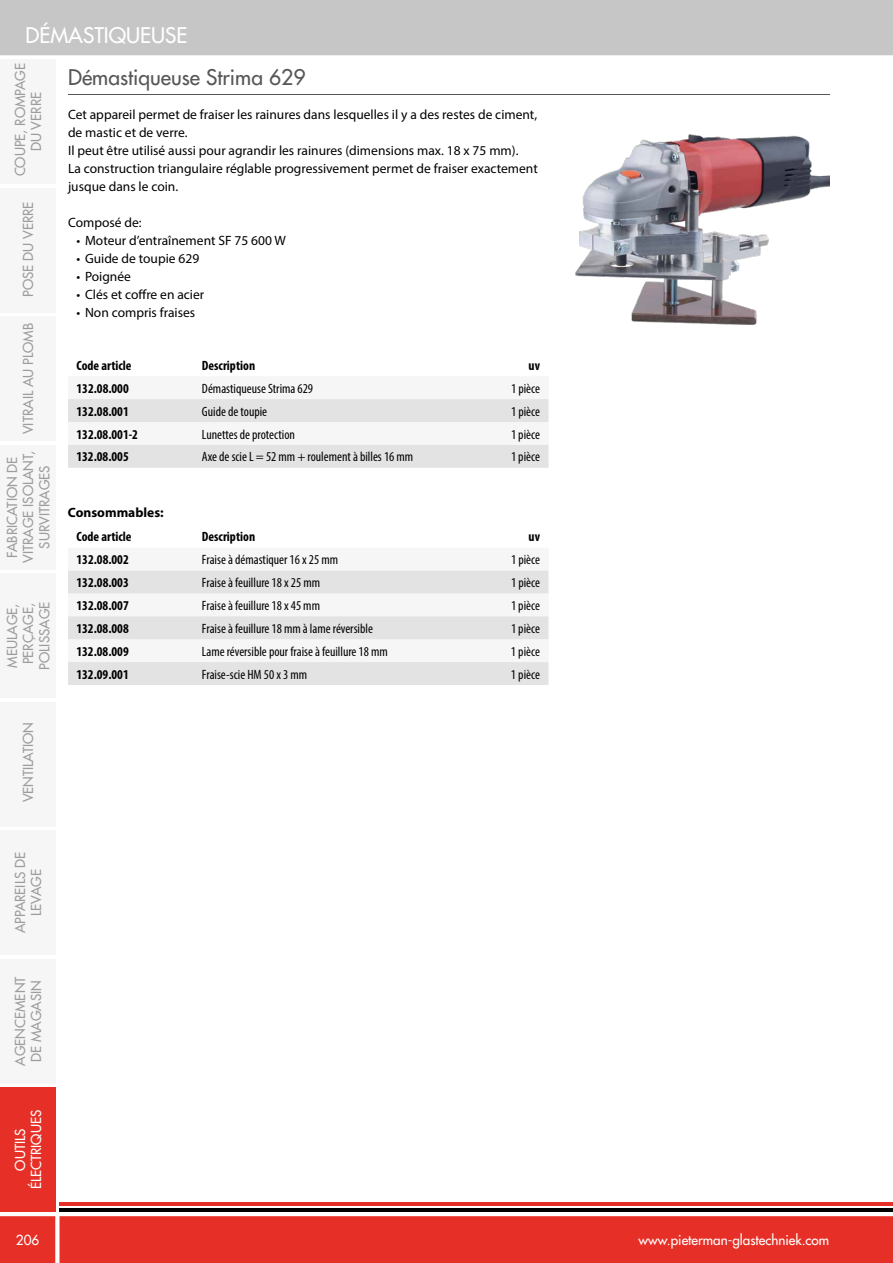
<style>
.page{position:relative;width:893px;height:1263px;background:#fff}
.page>*{position:absolute;margin:0;border:0;box-sizing:border-box;transform-origin:0 0}
.t1{font:500 21px "Futura Std";color:#575756}
.t2{font:500 21px "Futura Std";color:#fff}
.t3{font:13.5px/18px "Myriad Pro";color:#000}
.t4{font:condensed 13.5px "Myriad Pro";color:#000}
.t5{font:500 13.5px/16.2px "Futura Std";color:#9d9d9c;text-align:center}
.t6{font:700 condensed 13.5px "Myriad Pro";color:#000}
.t7{font:500 13.5px/16.2px "Futura Std";color:#fff;text-align:center}
.t8{font:700 13.5px "Myriad Pro";color:#000}
</style>
<div class="page">
<div style="left:0;top:0;width:893px;height:55px;background:#c6c6c6"></div>
<div style="left:0;top:60px;width:55px;height:124px;background:#f6f6f6"></div>
<div style="left:0;top:188px;width:55px;height:124px;background:#f6f6f6"></div>
<div style="left:0;top:317px;width:55px;height:124px;background:#f6f6f6"></div>
<div style="left:0;top:445px;width:55px;height:124px;background:#f6f6f6"></div>
<div style="left:0;top:573px;width:55px;height:125px;background:#f6f6f6"></div>
<div style="left:0;top:702px;width:55px;height:124px;background:#f6f6f6"></div>
<div style="left:0;top:830px;width:55px;height:125px;background:#f6f6f6"></div>
<div style="left:0;top:959px;width:55px;height:124px;background:#f6f6f6"></div>
<div style="left:0;top:1087px;width:55px;height:125px;background:#e63027"></div>
<svg style="left:0;top:1202px;width:893px;height:61px;background:#e8463e"></svg>
<hr style="left:60px;top:1208px;width:833px;height:4px;background:#000">
<hr style="left:68px;top:94px;width:761px;height:1px;background:#575756">
<svg style="left:68px;top:399px;width:481px;height:69px"></svg>
<svg style="left:68px;top:570px;width:481px;height:115px;fill:#e3e3e3"></svg>
<img style="left:575px;top:134px;width:254px;height:191px">
<h1 class="t2" style="left:26px;top:22px;width:163px">DÉMASTIQUEUSE</h1>
<h1 class="t1" style="left:68px;top:64px;width:239px">Démastiqueuse Strima 629</h1>
<p class="t3" style="left:68px;top:105px;width:471px">Cet appareil permet de fraiser les rainures dans lesquelles il y a des restes de ciment, de mastic et de verre.<br>Il peut être utilisé aussi pour agrandir les rainures (dimensions max. 18 x 75 mm).<br>La construction triangulaire réglable progressivement permet de fraiser exactement jusque dans le coin.</p>
<p class="t3" style="left:68px;top:213px;width:75px">Composé de:</p>
<p class="t3" style="left:77px;top:231px;width:211px">• Moteur d’entraînement SF 75 600 W</p>
<p class="t3" style="left:77px;top:249px;width:124px">• Guide de toupie 629</p>
<p class="t3" style="left:77px;top:267px;width:56px">• Poignée</p>
<p class="t3" style="left:77px;top:285px;width:129px">• Clés et coffre en acier</p>
<p class="t3" style="left:77px;top:303px;width:120px">• Non compris fraises</p>
<p class="t5" style="left:12px;top:176px;width:115px;rotate:-90deg">COUPE, ROMPAGE<br>DU VERRE</p>
<p class="t5" style="left:20px;top:297px;width:97px;rotate:-90deg">POSE DU VERRE</p>
<p class="t5" style="left:20px;top:434px;width:113px;rotate:-90deg">VITRAIL AU PLOMB</p>
<p class="t6" style="left:77px;top:357px;width:57px">Code article</p>
<p class="t6" style="left:202px;top:357px;width:55px">Description</p>
<p class="t6" style="left:529px;top:357px;width:13px">uv</p>
<p class="t6" style="left:77px;top:380px;width:54px">132.08.000</p>
<p class="t4" style="left:202px;top:380px;width:113px">Démastiqueuse Strima 629</p>
<p class="t4" style="left:511px;top:380px;width:30px">1 pièce</p>
<p class="t6" style="left:77px;top:403px;width:54px">132.08.001</p>
<p class="t4" style="left:202px;top:403px;width:67px">Guide de toupie</p>
<p class="t4" style="left:511px;top:403px;width:30px">1 pièce</p>
<p class="t6" style="left:76px;top:426px;width:63px">132.08.001-2</p>
<p class="t4" style="left:202px;top:426px;width:95px">Lunettes de protection</p>
<p class="t4" style="left:511px;top:426px;width:30px">1 pièce</p>
<p class="t6" style="left:76px;top:448px;width:54px">132.08.005</p>
<p class="t4" style="left:202px;top:449px;width:213px">Axe de scie L = 52 mm + roulement à billes 16 mm</p>
<p class="t4" style="left:511px;top:449px;width:30px">1 pièce</p>
<p class="t5" style="left:4px;top:563px;width:113px;rotate:-90deg">FABRICATION DE<br>VITRAGE ISOLANT,<br>SURVITRAGES</p>
<p class="t8" style="left:68px;top:504px;width:97px">Consommables:</p>
<p class="t6" style="left:77px;top:528px;width:57px">Code article</p>
<p class="t6" style="left:202px;top:528px;width:55px">Description</p>
<p class="t6" style="left:529px;top:528px;width:13px">uv</p>
<p class="t6" style="left:77px;top:551px;width:54px">132.08.002</p>
<p class="t4" style="left:202px;top:551px;width:138px">Fraise à démastiquer 16 x 25 mm</p>
<p class="t4" style="left:511px;top:551px;width:30px">1 pièce</p>
<p class="t6" style="left:77px;top:574px;width:54px">132.08.003</p>
<p class="t4" style="left:202px;top:574px;width:120px">Fraise à feuillure 18 x 25 mm</p>
<p class="t4" style="left:511px;top:574px;width:30px">1 pièce</p>
<p class="t6" style="left:76px;top:597px;width:54px">132.08.007</p>
<p class="t4" style="left:202px;top:597px;width:120px">Fraise à feuillure 18 x 45 mm</p>
<p class="t4" style="left:511px;top:597px;width:30px">1 pièce</p>
<p class="t6" style="left:76px;top:620px;width:54px">132.08.008</p>
<p class="t4" style="left:202px;top:620px;width:172px">Fraise à feuillure 18 mm à lame réversible</p>
<p class="t4" style="left:511px;top:620px;width:30px">1 pièce</p>
<p class="t6" style="left:76px;top:643px;width:54px">132.08.009</p>
<p class="t4" style="left:202px;top:643px;width:187px">Lame réversible pour fraise à feuillure 18 mm</p>
<p class="t4" style="left:511px;top:643px;width:30px">1 pièce</p>
<p class="t6" style="left:76px;top:666px;width:54px">132.09.001</p>
<p class="t4" style="left:202px;top:666px;width:107px">Fraise-scie HM 50 x 3 mm</p>
<p class="t4" style="left:511px;top:666px;width:30px">1 pièce</p>
<p class="t5" style="left:4px;top:670px;width:69px;rotate:-90deg">MEULAGE,<br>PERÇAGE,<br>POLISSAGE</p>
<p class="t5" style="left:20px;top:802px;width:82px;rotate:-90deg">VENTILATION</p>
<p class="t5" style="left:12px;top:933px;width:83px;rotate:-90deg">APPAREILS DE<br>LEVAGE</p>
<p class="t5" style="left:12px;top:1065px;width:90px;text-align:left;rotate:-90deg">AGENCEMENT<br>DE MAGASIN</p>
<p class="t7" style="left:12px;top:1189px;width:81px;rotate:-90deg">OUTILS<br>ÉLECTRIQUES</p>
<p class="t7" style="left:16px;top:1232px;width:25px">206</p>
<p class="t7" style="left:639px;top:1232px;width:192px">www.pieterman-glastechniek.com</p>
</div>
